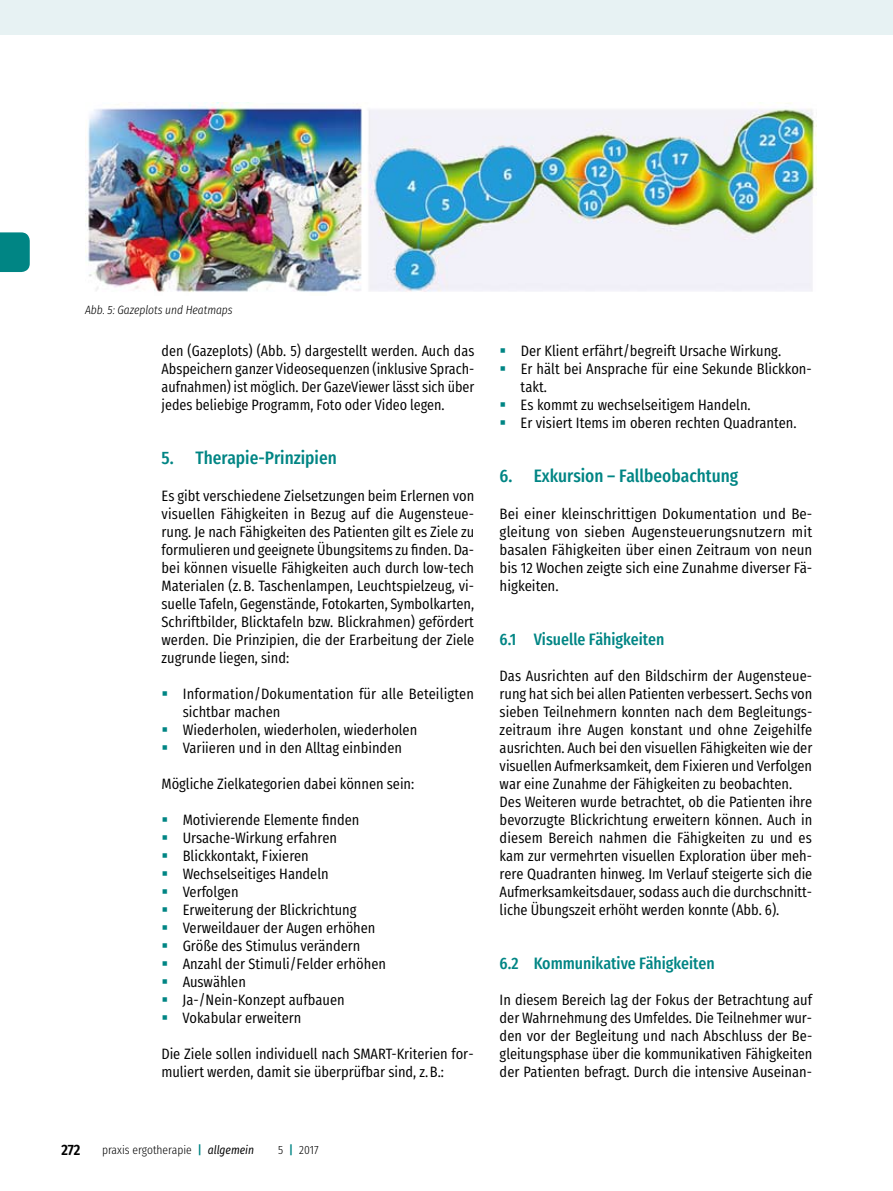
<style>
.page{position:relative;width:893px;height:1191px;background:#fff}
.page>*{position:absolute;margin:0;border:0;box-sizing:border-box;transform-origin:0 0}
.t1{font:500 18px "Fira Sans Condensed";color:#008584}
.t2{font:500 16.5px "Fira Sans Condensed";color:#008584}
.t3{font:15px/18px "Fira Sans Condensed";color:#000}
.t4{font:600 15px "Fira Sans Condensed";color:#000}
.t5{font:300 12px "Fira Sans Condensed";color:#000}
.t6{font:italic 300 12px "Fira Sans Condensed";color:#000}
.s1{font-weight:500;color:#008584}
.s2{font-weight:400;font-style:italic}
</style>
<div class="page">
<svg style="left:0;top:232px;width:30px;height:40px"></svg>
<div style="left:0;top:0;width:893px;height:34px;background:#e7f2f3"></div>
<img style="left:85px;top:102px;width:731px;height:190px">
<p class="t6" style="left:85px;top:301px;width:149px">Abb. 5: Gazeplots und Heatmaps</p>
<p class="t3" style="left:162px;top:340px;width:314px;text-align:justify">den (Gazeplots) (Abb. 5) dargestellt werden. Auch das Abspeichern ganzer Videosequenzen (inklusive Sprach&shy;aufnahmen) ist möglich. Der GazeViewer lässt sich über jedes beliebige Programm, Foto oder Video legen.</p>
<p class="t1" style="left:162px;top:442px;width:177px">5. Therapie-Prinzipien</p>
<p class="t3" style="left:162px;top:484px;width:314px;text-align:justify">Es gibt verschiedene Zielsetzungen beim Erlernen von visuellen Fähigkeiten in Bezug auf die Augensteue&shy;rung. Je nach Fähigkeiten des Patienten gilt es Ziele zu formulieren und geeignete Übungsitems zu finden. Da&shy;bei können visuelle Fähigkeiten auch durch low-tech Materialen (z.B. Taschenlampen, Leuchtspielzeug, vi&shy;suelle Tafeln, Gegenstände, Fotokarten, Symbolkarten, Schriftbilder, Blicktafeln bzw. Blickrahmen) gefördert werden. Die Prinzipien, die der Erarbeitung der Ziele zugrunde liegen, sind:</p>
<p class="t3" style="left:183px;top:682px;width:293px">Information/Dokumentation für alle Beteiligten sichtbar machen<br>Wiederholen, wiederholen, wiederholen<br>Variieren und in den Alltag einbinden</p>
<p class="t3" style="left:162px;top:772px;width:254px">Mögliche Zielkategorien dabei können sein:</p>
<p class="t3" style="left:183px;top:808px;width:205px">Motivierende Elemente finden<br>Ursache-Wirkung erfahren<br>Blickkontakt, Fixieren<br>Wechselseitiges Handeln<br>Verfolgen<br>Erweiterung der Blickrichtung<br>Verweildauer der Augen erhöhen<br>Größe des Stimulus verändern<br>Anzahl der Stimuli/Felder erhöhen<br>Auswählen<br>Ja-/Nein-Konzept aufbauen<br>Vokabular erweitern</p>
<p class="t3" style="left:161px;top:1042px;width:314px">Die Ziele sollen individuell nach SMART-Kriterien for&shy;muliert werden, damit sie überprüfbar sind, z.B.:</p>
<p class="t3" style="left:521px;top:340px;width:293px">Der Klient erfährt/begreift Ursache Wirkung.<br>Er hält bei Ansprache für eine Sekunde Blickkon&shy;takt.<br>Es kommt zu wechselseitigem Handeln.<br>Er visiert Items im oberen rechten Quadranten.</p>
<p class="t1" style="left:500px;top:460px;width:240px">6. Exkursion – Fallbeobachtung</p>
<p class="t3" style="left:500px;top:502px;width:314px;text-align:justify">Bei einer kleinschrittigen Dokumentation und Be&shy;gleitung von sieben Augensteuerungsnutzern mit basalen Fähigkeiten über einen Zeitraum von neun bis 12 Wochen zeigte sich eine Zunahme diverser Fä&shy;higkeiten.</p>
<p class="t2" style="left:500px;top:623px;width:166px">6.1 Visuelle Fähigkeiten</p>
<p class="t3" style="left:500px;top:664px;width:314px">Das Ausrichten auf den Bildschirm der Augensteue&shy;rung hat sich bei allen Patienten verbessert. Sechs von sieben Teilnehmern konnten nach dem Begleitungs&shy;zeitraum ihre Augen konstant und ohne Zeigehilfe ausrichten. Auch bei den visuellen Fähigkeiten wie der visuellen Aufmerksamkeit, dem Fixieren und Verfolgen war eine Zunahme der Fähigkeiten zu beobachten.<br>Des Weiteren wurde betrachtet, ob die Patienten ihre bevorzugte Blickrichtung erweitern können. Auch in diesem Bereich nahmen die Fähigkeiten zu und es kam zur vermehrten visuellen Exploration über meh&shy;rere Quadranten hinweg. Im Verlauf steigerte sich die Aufmerksamkeitsdauer, sodass auch die durchschnitt&shy;liche Übungszeit erhöht werden konnte (Abb. 6).</p>
<p class="t2" style="left:500px;top:947px;width:217px">6.2 Kommunikative Fähigkeiten</p>
<p class="t3" style="left:500px;top:988px;width:314px;text-align:justify">In diesem Bereich lag der Fokus der Betrachtung auf der Wahrnehmung des Umfeldes. Die Teilnehmer wur&shy;den vor der Begleitung und nach Abschluss der Be&shy;gleitungsphase über die kommunikativen Fähigkeiten der Patienten befragt. Durch die intensive Auseinan-</p>
<p class="t4" style="left:61px;top:1135px;width:21px">272</p>
<p class="t5" style="left:102px;top:1139px;width:154px">praxis ergotherapie <span class="s1">|</span> <span class="s2">allgemein</span></p>
<p class="t5" style="left:278px;top:1139px;width:42px">5 <span class="s1">|</span> 2017</p>
</div>
